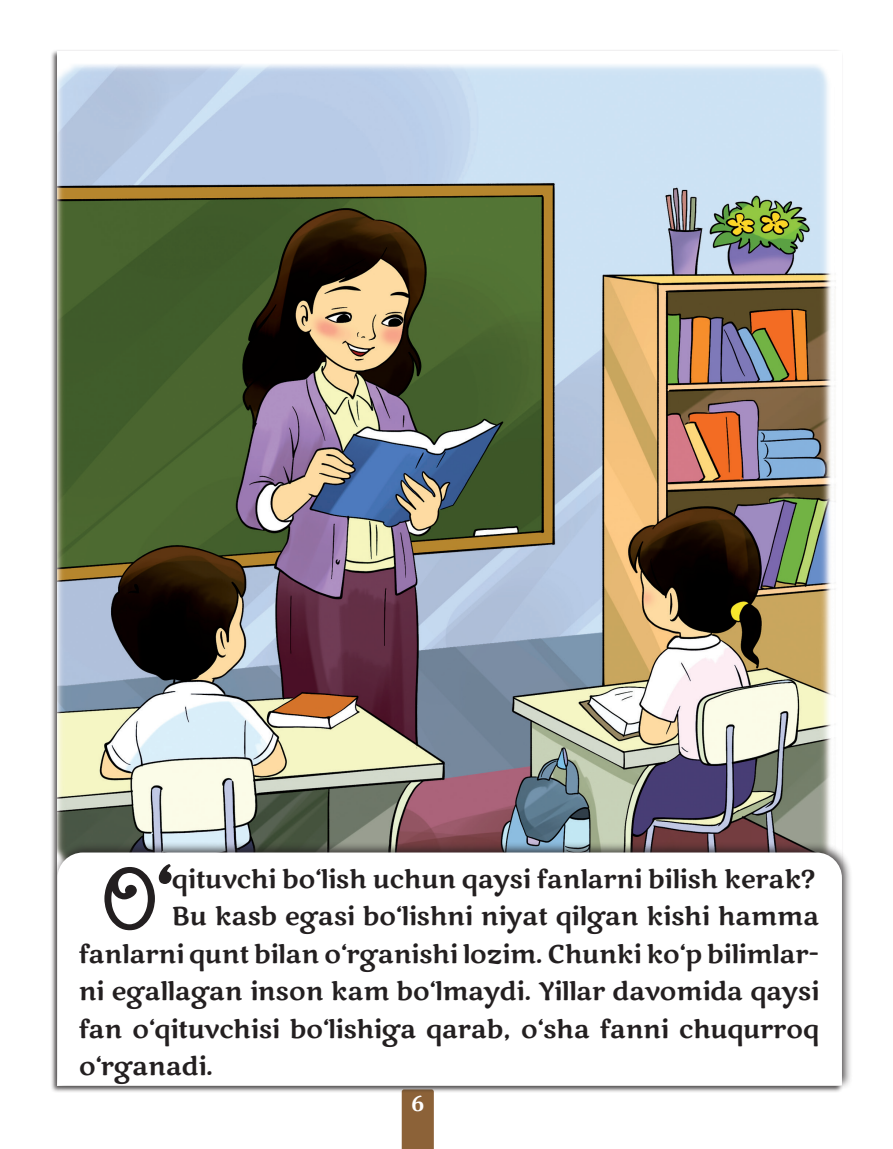
<style>
.page{position:relative;width:893px;height:1149px;background:#fff}
.page>*{position:absolute;margin:0;border:0;box-sizing:border-box;transform-origin:0 0}
.t1{font:81px "Bartex";color:#231f20}
.t2{font:25.5px "Marko One";letter-spacing:-.01em;color:#231f20}
.t3{font:700 22.5px "Cambria";color:#fff}
.s1{font-family:"Marko One"}
</style>
<div class="page">
<div style="left:402px;top:1092px;width:32px;height:56px;background:#8c6238"></div>
<img style="left:57px;top:64px;width:779px;height:777px">
<div style="left:52px;top:841px;width:801px;height:249px;background:#231f20;opacity:.75"></div>
<svg style="left:57px;top:852px;width:785px;height:232px"></svg>
<p class="t1" style="left:103px;top:858px;width:71px">O<span class="s1">‘</span></p>
<p class="t2" style="left:172px;top:862px;width:644px">qituvchi bo‘lish uchun qaysi fanlarni bilish kerak?</p>
<p class="t2" style="left:172px;top:899px;width:649px">Bu kasb egasi bo‘lishni niyat qilgan kishi hamma</p>
<p class="t2" style="left:79px;top:937px;width:742px">fanlarni qunt bilan o‘rganishi lozim. Chunki ko‘p bilimlar-</p>
<p class="t2" style="left:79px;top:974px;width:742px">ni egallagan inson kam bo‘lmaydi. Yillar davomida qaysi</p>
<p class="t2" style="left:79px;top:1012px;width:742px">fan o‘qituvchisi bo‘lishiga qarab, o‘sha fanni chuqurroq</p>
<p class="t2" style="left:79px;top:1049px;width:136px">o‘rganadi.</p>
<p class="t3" style="left:411px;top:1087px;width:15px">6</p>
</div>
